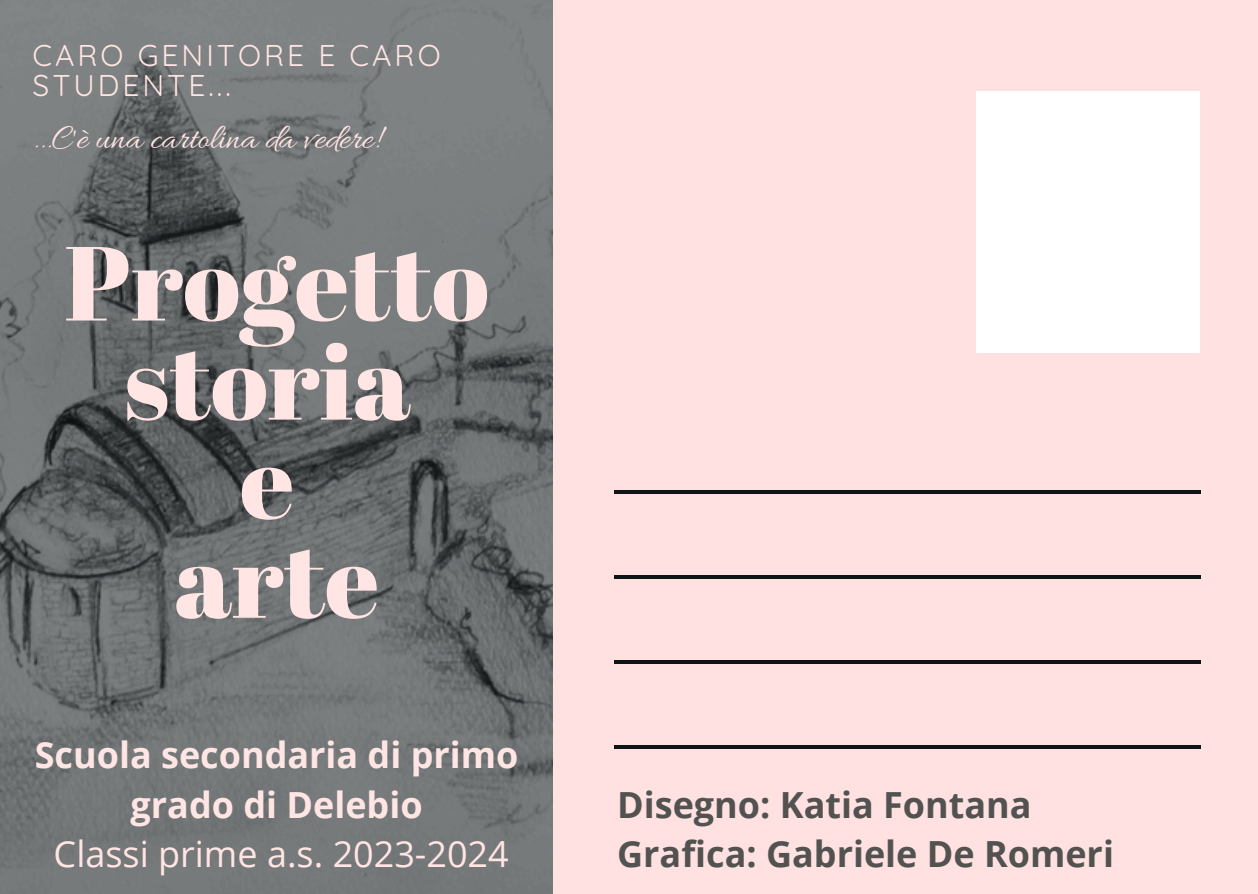
<style>
.page{position:relative;width:1258px;height:894px;background:#fff}
.page>*{position:absolute;margin:0;border:0;box-sizing:border-box;transform-origin:0 0}
.t1{font:105px/99px "Abril Fatface";color:#ffe5e3;text-align:center}
.t2{font:700 36px/49.5px "Open Sans";color:#ffe5e3;text-align:center}
.t3{font:700 36px/49.5px "Open Sans";color:#525351}
.t4{font:35.7px "Allura";color:#ffe5e3}
.t5{font:30px/29.4px "Quicksand";letter-spacing:.1em;color:#ffe5e3}
.s1{font-weight:400}
</style>
<div class="page">
<img style="left:0;top:0;width:554px;height:893px">
<div style="left:554px;top:0;width:704px;height:893px;background:#ffe1e1"></div>
<div style="left:976px;top:91px;width:223px;height:261px;background:#fff"></div>
<hr style="left:614px;top:490px;width:39px;height:3px;background:#0e1515">
<hr style="left:614px;top:575px;width:39px;height:3px;background:#0e1515">
<hr style="left:614px;top:660px;width:39px;height:3px;background:#0e1515">
<hr style="left:614px;top:745px;width:39px;height:3px;background:#0e1515">
<hr style="left:1162px;top:490px;width:39px;height:3px;background:#0e1515">
<hr style="left:1162px;top:575px;width:39px;height:3px;background:#0e1515">
<hr style="left:1162px;top:660px;width:39px;height:3px;background:#0e1515">
<hr style="left:1162px;top:745px;width:39px;height:3px;background:#0e1515">
<hr style="left:653px;top:490px;width:509px;height:3px;background:#0e1515">
<hr style="left:653px;top:575px;width:509px;height:3px;background:#0e1515">
<hr style="left:653px;top:660px;width:509px;height:3px;background:#0e1515">
<hr style="left:653px;top:745px;width:509px;height:3px;background:#0e1515">
<p class="t5" style="left:33px;top:40px;width:410px">CARO GENITORE E CARO<br>STUDENTE...</p>
<h3 class="t4" style="left:33px;top:118px;width:348px">...C'è una cartolina da vedere!</h3>
<p class="t1" style="left:65px;top:230px;width:426px">Progetto storia<br>e<br>arte</p>
<h3 class="t2" style="left:35px;top:729px;width:485px">Scuola secondaria di primo grado di Delebio<br><span class="s1">Classi prime a.s. 2023-2024</span></h3>
<h1 class="t3" style="left:617px;top:778px;width:498px">Disegno: Katia Fontana<br>Grafica: Gabriele De Romeri</h1>
</div>
